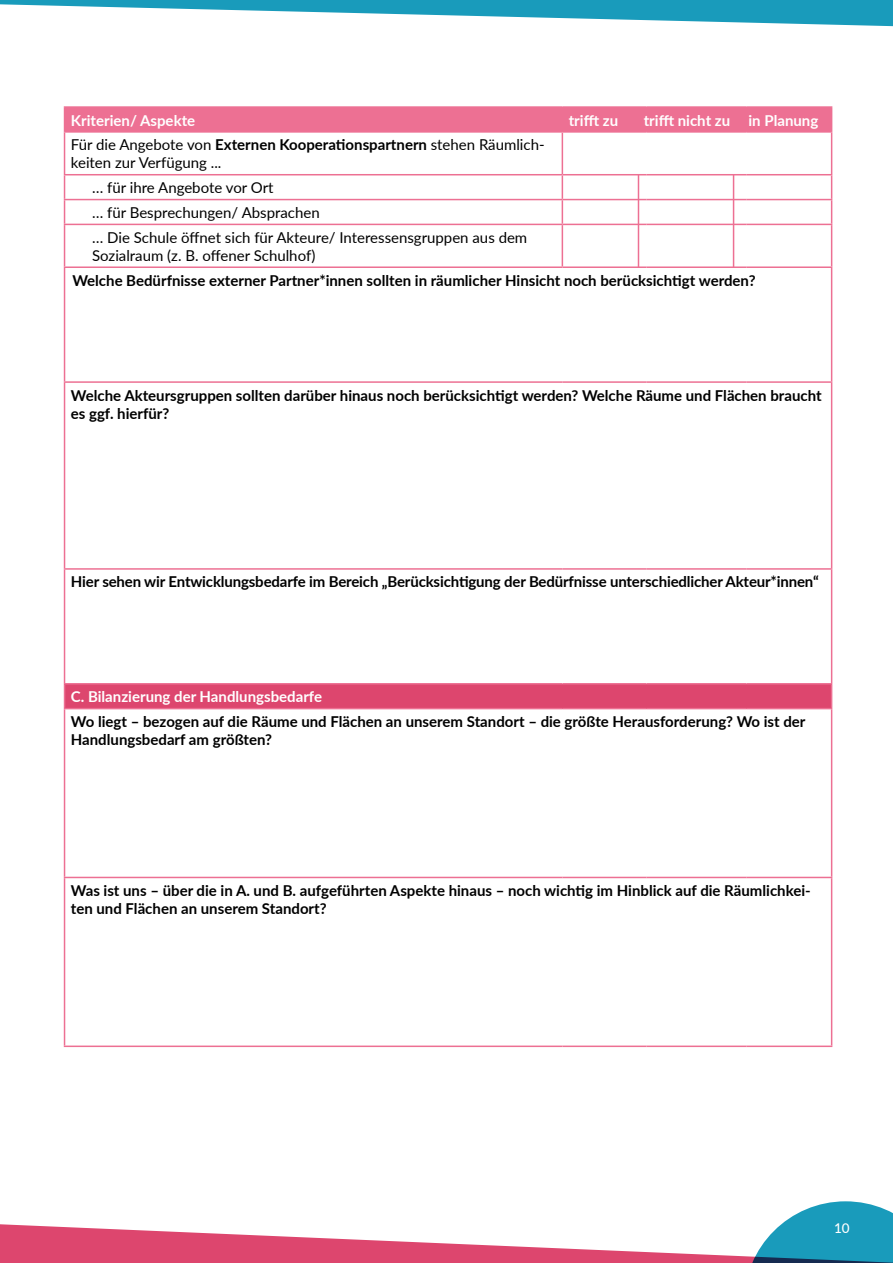
<style>
.page{position:relative;width:893px;height:1263px;background:#fff}
.page>*{position:absolute;margin:0;border:0;box-sizing:border-box;transform-origin:0 0}
.t1{font:700 15px/18px "Lato";color:#000}
.t2{font:15px/24.9px "Lato";color:#000}
.t3{font:700 15px "Lato";color:#fff}
.t4{font:500 13.5px "Lato";color:#fff}
.s1{font-weight:700}
</style>
<div class="page">
<svg style="left:0;top:1201px;width:893px;height:62px"></svg>
<svg style="left:0;top:0;width:893px;height:27px"></svg>
<div style="left:65px;top:684px;width:767px;height:25px;background:#dd466e"></div>
<hr style="left:64px;top:106px;width:498px;height:2px;background:#ed7093">
<hr style="left:562px;top:106px;width:84px;height:2px;background:#ed7093">
<hr style="left:646px;top:106px;width:100px;height:2px;background:#ed7093">
<hr style="left:746px;top:106px;width:86px;height:2px;background:#ed7093">
<div style="left:64px;top:107px;width:768px;height:24px;background:#ed7093"></div>
<hr style="left:64px;top:133px;width:1px;height:41px;background:#ed7093">
<svg style="left:64px;top:175px;width:1px;height:49px"></svg>
<hr style="left:64px;top:225px;width:1px;height:41px;background:#ed7093">
<hr style="left:64px;top:268px;width:1px;height:113px;background:#ed7093">
<hr style="left:64px;top:383px;width:1px;height:185px;background:#ed7093">
<hr style="left:64px;top:131px;width:498px;height:2px;background:#ed7093">
<hr style="left:562px;top:131px;width:84px;height:2px;background:#ed7093">
<hr style="left:646px;top:131px;width:100px;height:2px;background:#ed7093">
<hr style="left:746px;top:131px;width:86px;height:2px;background:#ed7093">
<hr style="left:562px;top:133px;width:1px;height:41px;background:#ed7093">
<hr style="left:831px;top:133px;width:1px;height:41px;background:#ed7093">
<svg style="left:562px;top:175px;width:1px;height:49px"></svg>
<svg style="left:831px;top:175px;width:1px;height:49px"></svg>
<hr style="left:562px;top:225px;width:1px;height:41px;background:#ed7093">
<hr style="left:831px;top:225px;width:1px;height:41px;background:#ed7093">
<hr style="left:831px;top:268px;width:1px;height:113px;background:#ed7093">
<hr style="left:831px;top:383px;width:1px;height:185px;background:#ed7093">
<hr style="left:64px;top:174px;width:498px;height:1px;background:#ed7093">
<hr style="left:562px;top:174px;width:84px;height:1px;background:#ed7093">
<hr style="left:646px;top:174px;width:100px;height:1px;background:#ed7093">
<hr style="left:746px;top:174px;width:86px;height:1px;background:#ed7093">
<hr style="left:64px;top:199px;width:498px;height:1px;background:#ed7093">
<hr style="left:562px;top:199px;width:84px;height:1px;background:#ed7093">
<hr style="left:646px;top:199px;width:100px;height:1px;background:#ed7093">
<hr style="left:746px;top:199px;width:86px;height:1px;background:#ed7093">
<hr style="left:64px;top:224px;width:498px;height:1px;background:#ed7093">
<hr style="left:562px;top:224px;width:84px;height:1px;background:#ed7093">
<hr style="left:646px;top:224px;width:100px;height:1px;background:#ed7093">
<hr style="left:746px;top:224px;width:86px;height:1px;background:#ed7093">
<hr style="left:64px;top:266px;width:498px;height:2px;background:#ed7093">
<hr style="left:562px;top:266px;width:84px;height:2px;background:#ed7093">
<hr style="left:646px;top:266px;width:100px;height:2px;background:#ed7093">
<hr style="left:746px;top:266px;width:86px;height:2px;background:#ed7093">
<hr style="left:64px;top:381px;width:498px;height:2px;background:#ed7093">
<hr style="left:562px;top:381px;width:84px;height:2px;background:#ed7093">
<hr style="left:646px;top:381px;width:100px;height:2px;background:#ed7093">
<hr style="left:746px;top:381px;width:86px;height:2px;background:#ed7093">
<hr style="left:64px;top:570px;width:1px;height:113px;background:#ed7093">
<hr style="left:64px;top:568px;width:498px;height:2px;background:#ed7093">
<hr style="left:562px;top:568px;width:84px;height:2px;background:#ed7093">
<hr style="left:646px;top:568px;width:100px;height:2px;background:#ed7093">
<hr style="left:746px;top:568px;width:86px;height:2px;background:#ed7093">
<hr style="left:831px;top:570px;width:1px;height:113px;background:#ed7093">
<svg style="left:64px;top:684px;width:1px;height:24px"></svg>
<hr style="left:64px;top:683px;width:498px;height:1px;background:#ed7093">
<hr style="left:562px;top:683px;width:84px;height:1px;background:#ed7093">
<hr style="left:646px;top:683px;width:100px;height:1px;background:#ed7093">
<hr style="left:746px;top:683px;width:86px;height:1px;background:#ed7093">
<svg style="left:831px;top:684px;width:1px;height:24px"></svg>
<hr style="left:64px;top:709px;width:1px;height:168px;background:#ed7093">
<hr style="left:64px;top:878px;width:1px;height:167px;background:#ed7093">
<hr style="left:64px;top:708px;width:498px;height:1px;background:#ed7093">
<hr style="left:562px;top:708px;width:84px;height:1px;background:#ed7093">
<hr style="left:646px;top:708px;width:100px;height:1px;background:#ed7093">
<hr style="left:746px;top:708px;width:86px;height:1px;background:#ed7093">
<hr style="left:831px;top:709px;width:1px;height:168px;background:#ed7093">
<hr style="left:831px;top:878px;width:1px;height:167px;background:#ed7093">
<hr style="left:64px;top:877px;width:498px;height:1px;background:#ed7093">
<hr style="left:562px;top:877px;width:84px;height:1px;background:#ed7093">
<hr style="left:646px;top:877px;width:100px;height:1px;background:#ed7093">
<hr style="left:746px;top:877px;width:86px;height:1px;background:#ed7093">
<hr style="left:64px;top:1045px;width:498px;height:2px;background:#ed7093">
<hr style="left:562px;top:1045px;width:84px;height:2px;background:#ed7093">
<hr style="left:646px;top:1045px;width:100px;height:2px;background:#ed7093">
<hr style="left:746px;top:1045px;width:86px;height:2px;background:#ed7093">
<hr style="left:638px;top:174px;width:1px;height:94px;background:#ed7093">
<hr style="left:733px;top:174px;width:1px;height:94px;background:#ed7093">
<p class="t3" style="left:71px;top:109px;width:126px">Kriterien/ Aspekte</p>
<p class="t3" style="left:569px;top:109px;width:51px">trifft zu</p>
<p class="t3" style="left:644px;top:109px;width:176px">trifft nicht zu in Planung</p>
<p class="t2" style="left:71px;top:135px;width:475px;line-height:18px">Für die Angebote von <span class="s1">Externen Kooperationspartnern</span> stehen Räumlich&shy;keiten zur Verfügung ...</p>
<p class="t2" style="left:92px;top:175px;width:437px">… für ihre Angebote vor Ort<br>… für Besprechungen/ Absprachen<br>… Die Schule öffnet sich für Akteure/ Interessensgruppen aus dem</p>
<p class="t2" style="left:92px;top:242px;width:225px">Sozialraum (z. B. offener Schulhof)</p>
<p class="t1" style="left:72px;top:271px;width:685px">Welche Bedürfnisse externer Partner*innen sollten in räumlicher Hinsicht noch berücksichtigt werden?</p>
<p class="t1" style="left:71px;top:385px;width:752px">Welche Akteursgruppen sollten darüber hinaus noch berücksichtigt werden? Welche Räume und Flächen braucht es ggf. hierfür?</p>
<p class="t1" style="left:71px;top:572px;width:749px">Hier sehen wir Entwicklungsbedarfe im Bereich „Berücksichtigung der Bedürfnisse unterschiedlicher Akteur*innen“</p>
<p class="t3" style="left:71px;top:686px;width:253px">C. Bilanzierung der Handlungsbedarfe</p>
<p class="t1" style="left:71px;top:712px;width:736px">Wo liegt – bezogen auf die Räume und Flächen an unserem Standort – die größte Herausforderung? Wo ist der<br>Handlungsbedarf am größten?</p>
<p class="t1" style="left:71px;top:881px;width:741px">Was ist uns – über die in A. und B. aufgeführten Aspekte hinaus – noch wichtig im Hinblick auf die Räumlichkei&shy;ten und Flächen an unserem Standort?</p>
<p class="t4" style="left:834px;top:1218px;width:17px">10</p>
</div>
